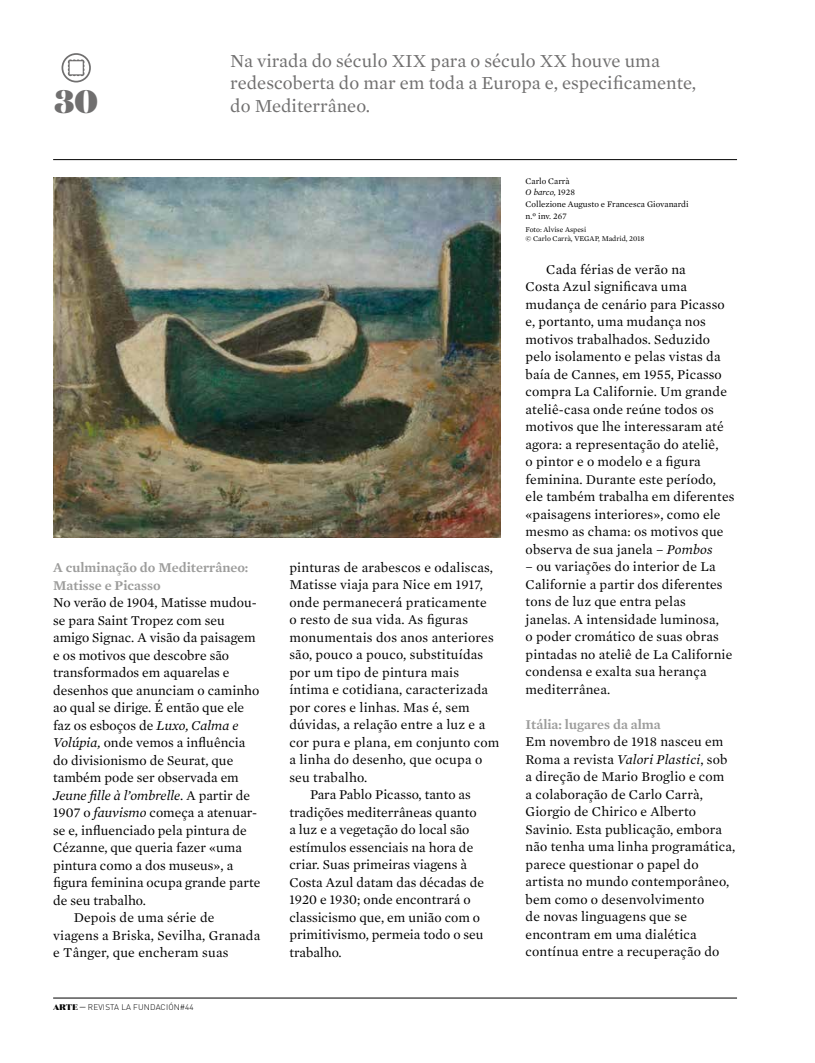
<style>
.page{position:relative;width:815px;height:1063px;background:#fff}
.page>*{position:absolute;margin:0;border:0;box-sizing:border-box;transform-origin:0 0}
.t1{font:900 32.5px "Domaine Display";color:#706f6f}
.t2{font:18.75px/22.5px "Mercury Text G1";color:#706f6f}
.t3{font:13.75px/17.5px "Mercury Text G1";letter-spacing:.01em;color:#000}
.t4{font:600 13.75px/17.5px "Mercury Text G1";color:#9d9d9c}
.t5{font:italic 13.75px "Mercury Text G1";color:#000}
.t6{font:8.75px/11.9px "Mercury Text G1";color:#000}
.t7{font:300 8.12px "DIN Pro";letter-spacing:.02em;color:#000}
.t8{font:7.5px/8.8px "Mercury Text G1";color:#000}
.s1{font-style:italic}
.s2{font-style:normal}
.s3{font-family:"Domaine Display";font-weight:900}
</style>
<div class="page">
<hr style="left:53px;top:159px;width:684px;height:1px;background:#000">
<hr style="left:53px;top:998px;width:684px;height:1px;background:#000">
<svg style="left:62px;top:54px;width:28px;height:28px"></svg>
<svg style="left:68px;top:59px;width:17px;height:17px"></svg>
<div style="left:62px;top:53px;width:29px;height:29px;border:2px solid #706f6f;border-radius:50%"></div>
<img style="left:53px;top:177px;width:448px;height:360px">
<h1 class="t1" style="left:55px;top:80px;width:45px">30</h1>
<h2 class="t2" style="left:230px;top:50px;width:467px">Na virada do século XIX para o século XX houve uma redescoberta do mar em toda a Europa e, especificamente, do Mediterrâneo.</h2>
<p class="t6" style="left:526px;top:175px;width:165px">Carlo Carrà<br><span class="s1">O barco,</span> 1928<br>Collezione Augusto e Francesca Giovanardi n.º inv. 267</p>
<p class="t8" style="left:526px;top:226px;width:120px">Foto: Alvise Aspesi<br>© Carlo Carrà, VEGAP, Madrid, 2018</p>
<p class="t4" style="left:53px;top:559px;width:197px">A culminação do Mediterrâneo:<br>Matisse e Picasso</p>
<p class="t3" style="left:53px;top:594px;width:205px">No verão de 1904, Matisse mudou-</p>
<p class="t3" style="left:53px;top:611px;width:173px">se para Saint Tropez com seu</p>
<p class="t3" style="left:53px;top:629px;width:204px">amigo Signac. A visão da paisagem</p>
<p class="t3" style="left:53px;top:646px;width:178px">e os motivos que descobre são</p>
<p class="t3" style="left:53px;top:664px;width:178px">transformados em aquarelas e</p>
<p class="t3" style="left:53px;top:681px;width:208px">desenhos que anunciam o caminho</p>
<p class="t3" style="left:53px;top:699px;width:193px">ao qual se dirige. É então que ele</p>
<p class="t3" style="left:53px;top:716px;width:187px">faz os esboços de <span class="s1">Luxo, Calma e</span></p>
<p class="t3" style="left:53px;top:734px;width:194px"><span class="s1">Volúpia,</span> onde vemos a influência</p>
<p class="t3" style="left:53px;top:751px;width:182px">do divisionismo de Seurat, que</p>
<p class="t3" style="left:53px;top:769px;width:187px">também pode ser observada em</p>
<p class="t5" style="left:53px;top:787px;width:198px">Jeune fille à l’ombrelle<span class="s2">. A partir de</span></p>
<p class="t3" style="left:53px;top:804px;width:205px">1907 o <span class="s1">fauvismo</span> começa a atenuar-</p>
<p class="t3" style="left:53px;top:821px;width:195px">se e, influenciado pela pintura de</p>
<p class="t3" style="left:53px;top:839px;width:190px">Cézanne, que queria fazer «uma</p>
<p class="t3" style="left:53px;top:856px;width:182px">pintura como a dos museus», a</p>
<p class="t3" style="left:53px;top:874px;width:209px">figura feminina ocupa grande parte</p>
<p class="t3" style="left:53px;top:891px;width:94px">de seu trabalho.</p>
<p class="t3" style="left:74px;top:909px;width:142px">Depois de uma série de</p>
<p class="t3" style="left:53px;top:926px;width:209px">viagens a Briska, Sevilha, Granada</p>
<p class="t3" style="left:53px;top:944px;width:177px">e Tânger, que encheram suas</p>
<p class="t7" style="left:53px;top:1001px;width:142px"><span class="s3">Arte —</span> REVISTA LA FUNDACIÓN#44</p>
<p class="t3" style="left:289px;top:558px;width:205px">pinturas de arabescos e odaliscas,</p>
<p class="t3" style="left:289px;top:576px;width:195px">Matisse viaja para Nice em 1917,</p>
<p class="t3" style="left:289px;top:593px;width:199px">onde permanecerá praticamente</p>
<p class="t3" style="left:289px;top:611px;width:180px">o resto de sua vida. As figuras</p>
<p class="t3" style="left:289px;top:628px;width:206px">monumentais dos anos anteriores</p>
<p class="t3" style="left:289px;top:646px;width:195px">são, pouco a pouco, substituídas</p>
<p class="t3" style="left:289px;top:663px;width:171px">por um tipo de pintura mais</p>
<p class="t3" style="left:289px;top:681px;width:200px">íntima e cotidiana, caracterizada</p>
<p class="t3" style="left:289px;top:698px;width:182px">por cores e linhas. Mas é, sem</p>
<p class="t3" style="left:289px;top:716px;width:197px">dúvidas, a relação entre a luz e a</p>
<p class="t3" style="left:289px;top:733px;width:212px">cor pura e plana, em conjunto com</p>
<p class="t3" style="left:289px;top:751px;width:194px">a linha do desenho, que ocupa o</p>
<p class="t3" style="left:289px;top:768px;width:79px">seu trabalho.</p>
<p class="t3" style="left:310px;top:786px;width:162px">Para Pablo Picasso, tanto as</p>
<p class="t3" style="left:289px;top:803px;width:189px">tradições mediterrâneas quanto</p>
<p class="t3" style="left:289px;top:821px;width:182px">a luz e a vegetação do local são</p>
<p class="t3" style="left:289px;top:838px;width:185px">estímulos essenciais na hora de</p>
<p class="t3" style="left:289px;top:856px;width:179px">criar. Suas primeiras viagens à</p>
<p class="t3" style="left:289px;top:873px;width:196px">Costa Azul datam das décadas de</p>
<p class="t3" style="left:289px;top:891px;width:183px">1920 e 1930; onde encontrará o</p>
<p class="t3" style="left:289px;top:908px;width:192px">classicismo que, em união com o</p>
<p class="t3" style="left:289px;top:926px;width:196px">primitivismo, permeia todo o seu</p>
<p class="t3" style="left:289px;top:943px;width:54px">trabalho.</p>
<p class="t3" style="left:526px;top:260px;width:210px;text-indent:21px">Cada férias de verão na<br>Costa Azul significava uma mudança de cenário para Picasso e, portanto, uma mudança nos motivos trabalhados. Seduzido pelo isolamento e pelas vistas da baía de Cannes, em 1955, Picasso compra La Californie. Um grande ateliê-casa onde reúne todos os motivos que lhe interessaram até agora: a representação do ateliê,<br>o pintor e o modelo e a figura feminina. Durante este período, ele também trabalha em diferentes «paisagens interiores», como ele mesmo as chama: os motivos que observa de sua janela – <span class="s1">Pombos</span></p>
<p class="t3" style="left:526px;top:558px;width:208px">– ou variações do interior de La<br>Californie a partir dos diferentes tons de luz que entra pelas janelas. A intensidade luminosa,<br>o poder cromático de suas obras pintadas no ateliê de La Californie condensa e exalta sua herança mediterrânea.</p>
<p class="t4" style="left:526px;top:715px;width:137px">Itália: lugares da alma</p>
<p class="t3" style="left:526px;top:733px;width:211px">Em novembro de 1918 nasceu em<br>Roma a revista <span class="s1">Valori Plastici</span>, sob a direção de Mario Broglio e com<br>a colaboração de Carlo Carrà,<br>Giorgio de Chirico e Alberto<br>Savinio. Esta publicação, embora não tenha uma linha programática, parece questionar o papel do artista no mundo contemporâneo, bem como o desenvolvimento<br>de novas linguagens que se encontram em uma dialética contínua entre a recuperação do</p>
</div>
